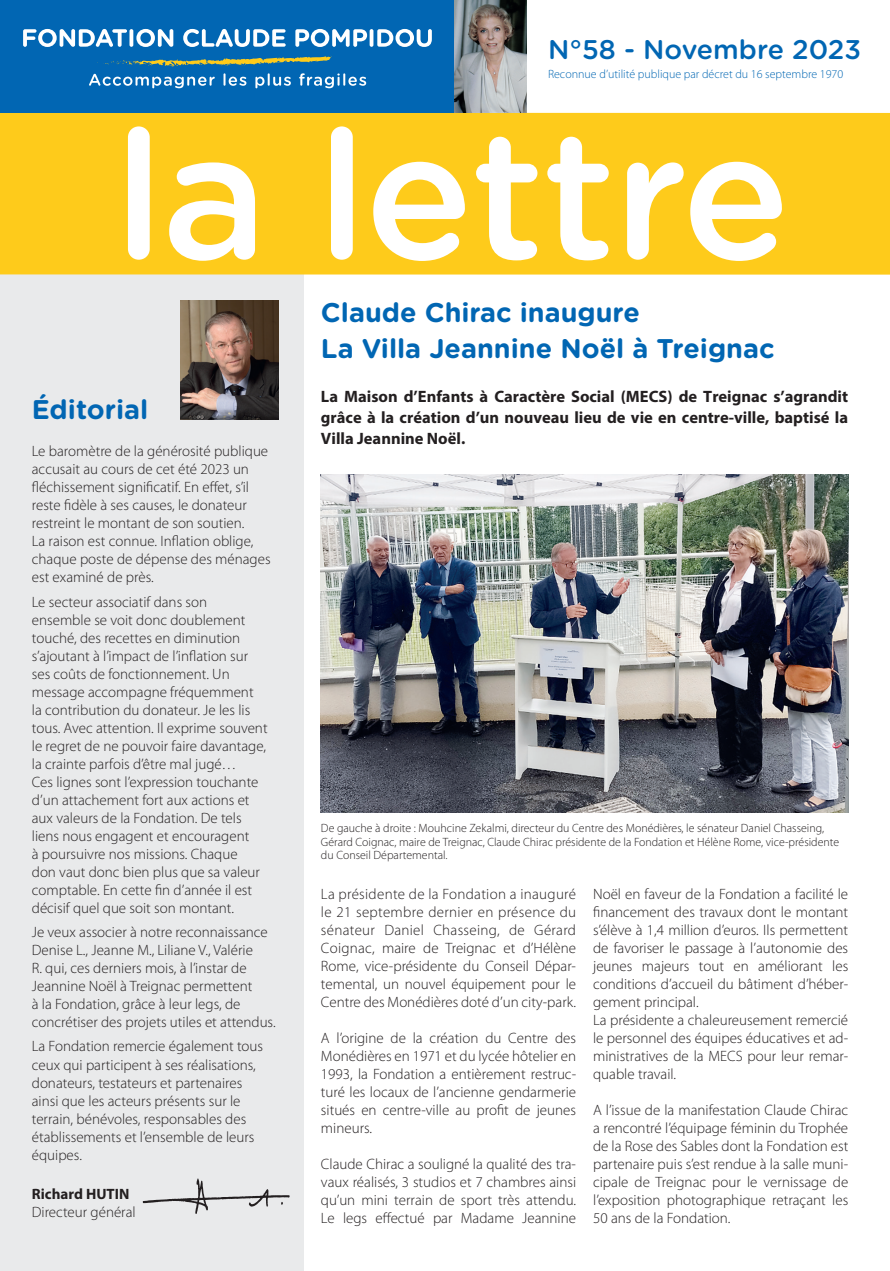
<style>
.page{position:relative;width:890px;height:1271px;background:#fff}
.page>*{position:absolute;margin:0;border:0;box-sizing:border-box;transform-origin:0 0}
.t1{font:700 27px/35.7px "Gotham Rounded";color:#0166b3}
.t2{font:500 27px "Gotham Rounded";color:#0166b3}
.t3{font:700 16.5px/21px "Myriad Pro";color:#231f20;text-align:justify}
.t4{font:300 15px/18px "Myriad Pro";color:#231f20}
.t5{font:700 15px "Myriad Pro";color:#231f20}
.t6{font:300 12px/13.5px "Myriad Pro";color:#231f20}
.t7{font:300 12px "Myriad Pro";color:#0166b3}
</style>
<div class="page">
<div style="left:0;top:274px;width:304px;height:996px;background:#e9eaeb"></div>
<div style="left:0;top:113px;width:890px;height:161px;background:#fecb1b"></div>
<div style="left:0;top:0;width:455px;height:113px;background:#0166b3"></div>
<svg style="left:23px;top:29px;width:104px;height:18px"></svg>
<hr style="left:130px;top:29px;width:3px;height:18px;background:#fff;border-radius:2px">
<svg style="left:136px;top:29px;width:37px;height:18px"></svg>
<svg style="left:183px;top:29px;width:103px;height:18px"></svg>
<svg style="left:295px;top:29px;width:72px;height:18px"></svg>
<hr style="left:370px;top:29px;width:3px;height:18px;background:#fff;border-radius:2px">
<svg style="left:377px;top:29px;width:55px;height:18px"></svg>
<svg style="left:89px;top:74px;width:126px;height:14px"></svg>
<svg style="left:224px;top:73px;width:22px;height:13px"></svg>
<svg style="left:255px;top:73px;width:36px;height:15px"></svg>
<svg style="left:299px;top:73px;width:67px;height:15px"></svg>
<svg style="left:97px;top:56px;width:235px;height:10px"></svg>
<img style="left:180px;top:300px;width:98px;height:119px">
<svg style="left:128px;top:126px;width:654px;height:135px"></svg>
<img style="left:455px;top:0;width:72px;height:113px">
<img style="left:321px;top:474px;width:527px;height:338px">
<svg style="left:143px;top:1178px;width:147px;height:35px"></svg>
<h1 class="t2" style="left:548px;top:30px;width:315px">N°58 - Novembre 2023</h1>
<p class="t7" style="left:548px;top:66px;width:297px">Reconnue d’utilité publique par décret du 16 septembre 1970</p>
<h1 class="t1" style="left:32px;top:391px;width:118px">Éditorial</h1>
<p class="t4" style="left:32px;top:442px;width:240px">Le baromètre de la générosité publique accusait au cours de cet été 2023 un fléchissement significatif. En effet, s’il reste fidèle à ses causes, le donateur restreint le montant de son soutien.<br>La raison est connue. Inflation oblige, chaque poste de dépense des ménages est examiné de près.</p>
<p class="t4" style="left:32px;top:592px;width:237px">Le secteur associatif dans son ensemble se voit donc doublement touché, des recettes en diminution s’ajoutant à l’impact de l’inflation sur ses coûts de fonctionnement. Un message accompagne fréquemment<br>la contribution du donateur. Je les lis tous. Avec attention. Il exprime souvent le regret de ne pouvoir faire davantage, la crainte parfois d’être mal jugé…<br>Ces lignes sont l’expression touchante d’un attachement fort aux actions et aux valeurs de la Fondation. De tels liens nous engagent et encouragent<br>à poursuivre nos missions. Chaque<br>don vaut donc bien plus que sa valeur comptable. En cette fin d’année il est décisif quel que soit son montant.</p>
<p class="t4" style="left:32px;top:922px;width:245px">Je veux associer à notre reconnaissance Denise L., Jeanne M., Liliane V., Valérie<br>R. qui, ces derniers mois, à l’instar de Jeannine Noël à Treignac permettent<br>à la Fondation, grâce à leur legs, de concrétiser des projets utiles et attendus.</p>
<p class="t4" style="left:32px;top:1037px;width:233px">La Fondation remercie également tous ceux qui participent à ses réalisations, donateurs, testateurs et partenaires ainsi que les acteurs présents sur le terrain, bénévoles, responsables des établissements et l’ensemble de leurs équipes.</p>
<p class="t5" style="left:32px;top:1183px;width:99px">Richard HUTIN</p>
<p class="t4" style="left:32px;top:1202px;width:105px">Directeur général</p>
<h1 class="t1" style="left:321px;top:293px;width:455px">Claude Chirac inaugure<br>La Villa Jeannine Noël à Treignac</h1>
<p class="t3" style="left:321px;top:386px;width:529px">La Maison d’Enfants à Caractère Social (MECS) de Treignac s’agrandit grâce à la création d’un nouveau lieu de vie en centre-ville, baptisé la Villa Jeannine Noël.</p>
<p class="t6" style="left:321px;top:821px;width:520px">De gauche à droite : Mouhcine Zekalmi, directeur du Centre des Monédières, le sénateur Daniel Chasseing,<br>Gérard Coignac, maire de Treignac, Claude Chirac présidente de la Fondation et Hélène Rome, vice-présidente du Conseil Départemental.</p>
<p class="t4" style="left:321px;top:885px;width:257px;text-align:justify">La présidente de la Fondation a inauguré le 21 septembre dernier en présence du sénateur Daniel Chasseing, de Gérard Coignac, maire de Treignac et d’Hélène Rome, vice-présidente du Conseil Dépar&shy;temental, un nouvel équipement pour le Centre des Monédières doté d’un city-park.</p>
<p class="t4" style="left:321px;top:1029px;width:257px;text-align:justify">A l’origine de la création du Centre des Monédières en 1971 et du lycée hôtelier en 1993, la Fondation a entièrement restruc&shy;turé les locaux de l’ancienne gendarmerie situés en centre-ville au profit de jeunes mineurs.</p>
<p class="t4" style="left:321px;top:1155px;width:257px;text-align:justify">Claude Chirac a souligné la qualité des tra&shy;vaux réalisés, 3 studios et 7 chambres ainsi qu’un mini terrain de sport très attendu.<br>Le legs effectué par Madame Jeannine</p>
<p class="t4" style="left:593px;top:885px;width:257px">Noël en faveur de la Fondation a facilité le financement des travaux dont le montant s’élève à 1,4 million d’euros. Ils permettent de favoriser le passage à l’autonomie des jeunes majeurs tout en améliorant les conditions d’accueil du bâtiment d’héber&shy;gement principal.<br>La présidente a chaleureusement remercié le personnel des équipes éducatives et ad&shy;ministratives de la MECS pour leur remar&shy;quable travail.</p>
<p class="t4" style="left:593px;top:1101px;width:257px;text-align:justify">A l’issue de la manifestation Claude Chirac a rencontré l’équipage féminin du Trophée de la Rose des Sables dont la Fondation est partenaire puis s’est rendue à la salle muni&shy;cipale de Treignac pour le vernissage de l’exposition photographique retraçant les 50 ans de la Fondation.</p>
</div>
